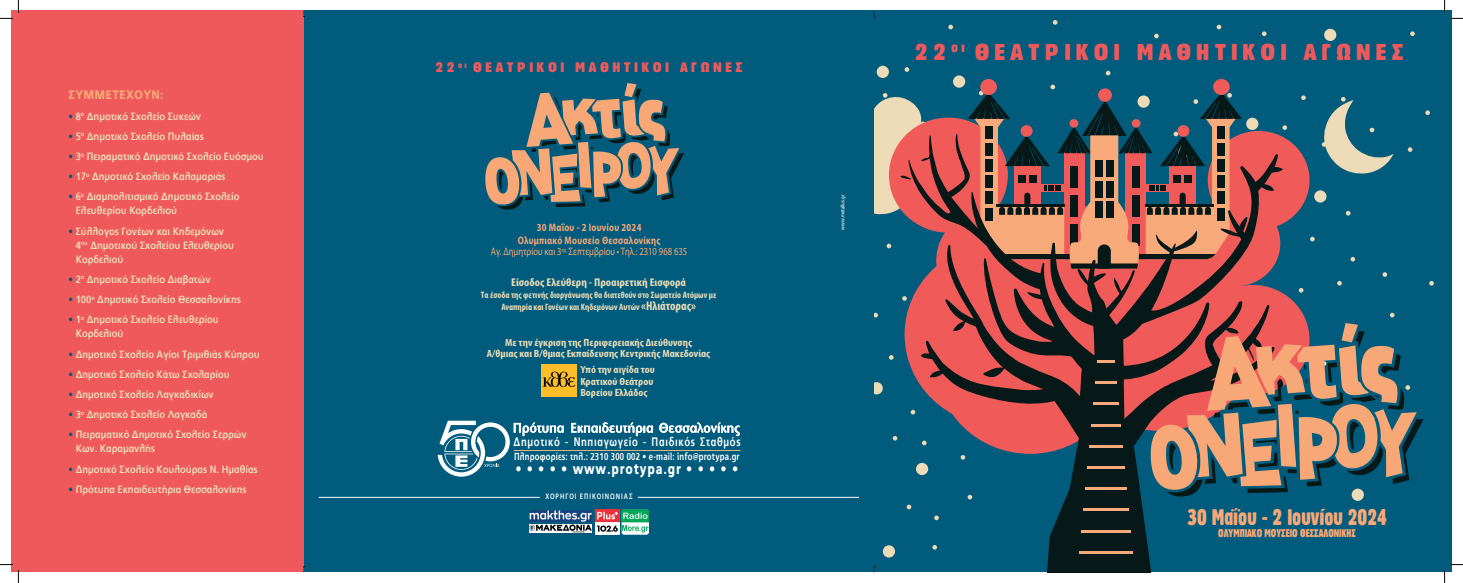
<style>
.page{position:relative;width:1463px;height:583px;background:#fff}
.page>*{position:absolute;margin:0;border:0;box-sizing:border-box;transform-origin:0 0}
.t1{font:condensed 22.4px "CF Block";letter-spacing:.175em;color:#f0595b;scale:1.3 1}
.t2{font:condensed 21.96px "CF Block";color:#f8a877}
.t3{font:900 14.96px "PF Catalog Condensed";letter-spacing:.06em;color:#fff;scale:.89 1}
.t4{font:condensed 13.47px "CF Block";letter-spacing:.2em;color:#f0595b;scale:1.3 1}
.t5{font:700 12.25px "PF Catalog Condensed";letter-spacing:.06em;color:#fff;scale:.9 1}
.t6{font:900 12.25px "PF Catalog";letter-spacing:.025em;color:#f8a877;scale:.9 1}
.t7{font:700 condensed 11.2px "Myriad Pro";color:#ebdcb7;scale:1.1 1}
.t8{font:condensed 10.94px "CF Block";color:#f8a877}
.t9{font:10.76px/10.9px "Myriad Pro";color:#f8a877;text-align:center;scale:.8 1}
.t10{font:700 10.76px "Myriad Pro";letter-spacing:.03em;color:#f8a877;scale:.8 1}
.t11{font:700 10.5px/14px "PF Catalog";color:#ebdcb7;scale:.89 1}
.t12{font:700 condensed 10.5px/11.5px "Myriad Pro";color:#ebdcb7;text-align:center;scale:1.1 1}
.t13{font:700 10.15px "PF Catalog Condensed";letter-spacing:.025em;color:#fff;scale:.89 1}
.t14{font:700 condensed 9.36px/12.1px "Myriad Pro";color:#ebdcb7;text-align:center}
.t15{font:600 8.14px "Myriad Pro";letter-spacing:.15em;color:#fff;scale:.8 1}
.t16{font:5.25px "PF Catalog Condensed";color:#fff}
.s1{color:#005b7c}
.s2{font-weight:700}
.s3{font-size:12.6px}
</style>
<div class="page">
<div style="left:266px;top:11px;width:640px;height:560px;background:#005b7c"></div>
<div style="left:11px;top:11px;width:293px;height:560px;background:#f0595b"></div>
<div style="left:874px;top:11px;width:578px;height:560px;background:#005b7c"></div>
<div style="left:877px;top:66px;width:12px;height:12px;background:#ecdbb6;border-radius:50%"></div>
<div style="left:953px;top:75px;width:12px;height:13px;background:#ecdbb6;border-radius:50%"></div>
<svg style="left:874px;top:382px;width:9px;height:12px"></svg>
<div style="left:1352px;top:488px;width:12px;height:12px;background:#ecdbb6;border-radius:50%"></div>
<div style="left:883px;top:545px;width:12px;height:12px;background:#ecdbb6;border-radius:50%"></div>
<div style="left:1324px;top:29px;width:12px;height:12px;background:#ecdbb6;border-radius:50%"></div>
<svg style="left:1262px;top:31px;width:4px;height:5px"></svg>
<svg style="left:1301px;top:95px;width:5px;height:5px"></svg>
<svg style="left:1346px;top:211px;width:4px;height:4px"></svg>
<svg style="left:1154px;top:34px;width:5px;height:4px"></svg>
<svg style="left:948px;top:25px;width:5px;height:4px"></svg>
<svg style="left:1106px;top:71px;width:4px;height:4px"></svg>
<svg style="left:1053px;top:20px;width:4px;height:5px"></svg>
<svg style="left:905px;top:67px;width:4px;height:5px"></svg>
<svg style="left:1217px;top:25px;width:4px;height:4px"></svg>
<svg style="left:1282px;top:125px;width:5px;height:5px"></svg>
<svg style="left:1310px;top:237px;width:5px;height:4px"></svg>
<svg style="left:1350px;top:257px;width:5px;height:4px"></svg>
<svg style="left:1337px;top:281px;width:5px;height:4px"></svg>
<svg style="left:1382px;top:272px;width:5px;height:5px"></svg>
<svg style="left:1390px;top:312px;width:5px;height:5px"></svg>
<svg style="left:1429px;top:281px;width:5px;height:4px"></svg>
<svg style="left:1299px;top:288px;width:4px;height:4px"></svg>
<svg style="left:893px;top:436px;width:4px;height:4px"></svg>
<svg style="left:874px;top:312px;width:4px;height:5px"></svg>
<svg style="left:902px;top:296px;width:5px;height:5px"></svg>
<svg style="left:889px;top:355px;width:5px;height:4px"></svg>
<svg style="left:1410px;top:31px;width:5px;height:5px"></svg>
<svg style="left:1425px;top:110px;width:5px;height:5px"></svg>
<svg style="left:1408px;top:147px;width:4px;height:5px"></svg>
<svg style="left:1322px;top:97px;width:72px;height:77px"></svg>
<div style="left:1246px;top:118px;width:12px;height:12px;background:#ecdbb6;border-radius:50%"></div>
<div style="left:1314px;top:190px;width:12px;height:12px;background:#ecdbb6;border-radius:50%"></div>
<div style="left:1196px;top:285px;width:113px;height:109px;background:#f05b59;border-radius:50%"></div>
<div style="left:1208px;top:131px;width:101px;height:98px;background:#f05b59;border-radius:50%"></div>
<div style="left:1213px;top:79px;width:17px;height:16px;background:#f05b59;border-radius:50%"></div>
<div style="left:980px;top:79px;width:17px;height:16px;background:#f05b59;border-radius:50%"></div>
<svg style="left:908px;top:134px;width:375px;height:437px"></svg>
<svg style="left:874px;top:85px;width:368px;height:194px"></svg>
<svg style="left:1097px;top:360px;width:17px;height:2px"></svg>
<hr style="left:1095px;top:381px;width:21px;height:2px;background:#f8aa7a">
<hr style="left:1093px;top:402px;width:25px;height:3px;background:#f8aa7a">
<hr style="left:1091px;top:423px;width:29px;height:3px;background:#f8aa7a">
<hr style="left:1089px;top:445px;width:33px;height:2px;background:#f8aa7a">
<hr style="left:1087px;top:466px;width:37px;height:2px;background:#f8aa7a">
<hr style="left:1085px;top:487px;width:41px;height:2px;background:#f8aa7a">
<hr style="left:1083px;top:508px;width:45px;height:3px;background:#f8aa7a">
<hr style="left:1081px;top:529px;width:49px;height:3px;background:#f8aa7a">
<hr style="left:1079px;top:551px;width:53px;height:2px;background:#f8aa7a">
<hr style="left:1060px;top:570px;width:89px;height:1px;background:#061817">
<svg style="left:1167px;top:419px;width:256px;height:78px"></svg>
<svg style="left:1149px;top:323px;width:268px;height:167px"></svg>
<svg style="left:485px;top:83px;width:199px;height:127px"></svg>
<svg style="left:571px;top:422px;width:82px;height:14px"></svg>
<svg style="left:659px;top:422px;width:81px;height:14px"></svg>
<hr style="left:514px;top:450px;width:227px;height:1px;background:#fdc689">
<svg style="left:438px;top:420px;width:126px;height:56px"></svg>
<hr style="left:638px;top:497px;width:221px;height:1px;background:#fff">
<hr style="left:319px;top:497px;width:221px;height:1px;background:#fff">
<img style="left:530px;top:510px;width:62px;height:11px">
<img style="left:530px;top:524px;width:62px;height:8px">
<img style="left:596px;top:509px;width:53px;height:25px">
<img style="left:541px;top:364px;width:36px;height:32px">
<svg style="left:0;top:0;width:19px;height:19px"></svg>
<svg style="left:0;top:564px;width:19px;height:18px"></svg>
<svg style="left:1444px;top:0;width:19px;height:19px"></svg>
<svg style="left:1444px;top:564px;width:19px;height:18px"></svg>
<p class="t6" style="left:68px;top:88px;width:107px">ΣYΜΜΕΤΕΧΟYΝ:</p>
<p class="t11" style="left:68px;top:109px;width:151px"><span class="s1">•</span> 8<sup>ο</sup> Δημοτικό Σχολείο Συκεών</p>
<p class="t11" style="left:69px;top:129px;width:154px"><span class="s1">•</span> 5<sup>ο</sup> Δημοτικό Σχολείο Πυλαίας</p>
<p class="t11" style="left:69px;top:149px;width:221px"><span class="s1">•</span> 3<sup>ο</sup> Πειραματικό Δημοτικό Σχολείο Ευόσμου</p>
<p class="t11" style="left:69px;top:169px;width:178px"><span class="s1">•</span> 17<sup>ο</sup> Δημοτικό Σχολείο Καλαμαριάς</p>
<p class="t11" style="left:76px;top:190px;width:185px;text-indent:-7px"><span class="s1">•</span> 6<sup>ο</sup> Διαμπολιτισμικό Δημοτικό Σχολείο<br>Ελευθερίου Κορδελιού</p>
<p class="t11" style="left:76px;top:224px;width:179px;text-indent:-7px"><span class="s1">•</span> Σύλλογος Γονέων και Κηδεμόνων<br>4<sup>ου</sup> Δημοτικού Σχολείου Ελευθερίου<br>Κορδελιού</p>
<p class="t11" style="left:68px;top:272px;width:161px"><span class="s1">•</span> 2<sup>ο</sup> Δημοτικό Σχολείο Διαβατών</p>
<p class="t11" style="left:69px;top:292px;width:195px"><span class="s1">•</span> 100<sup>ο</sup> Δημοτικό Σχολείο Θεσσαλονίκης</p>
<p class="t11" style="left:76px;top:312px;width:162px;text-indent:-7px"><span class="s1">•</span> 1<sup>ο</sup> Δημοτικό Σχολείο Ελευθερίου<br>Κορδελιού</p>
<p class="t11" style="left:69px;top:347px;width:216px"><span class="s1">•</span> Δημοτικό Σχολείο Αγίοι Τριμιθιάς Κύπρου</p>
<p class="t11" style="left:69px;top:367px;width:183px"><span class="s1">•</span> Δημοτικό Σχολείο Κάτω Σχολαρίου</p>
<p class="t11" style="left:69px;top:387px;width:165px"><span class="s1">•</span> Δημοτικό Σχολείο Λαγκαδικίων</p>
<p class="t11" style="left:69px;top:407px;width:158px"><span class="s1">•</span> 3<sup>ο</sup> Δημοτικό Σχολείο Λαγκαδά</p>
<p class="t11" style="left:76px;top:427px;width:193px;text-indent:-7px"><span class="s1">•</span> Πειραματικό Δημοτικό Σχολείο Σερρών<br>Κων. Καραμανλής</p>
<p class="t11" style="left:69px;top:461px;width:214px"><span class="s1">•</span> Δημοτικό Σχολείο Κουλούρας Ν. Ημαθίας</p>
<p class="t11" style="left:69px;top:482px;width:202px"><span class="s1">•</span> Πρότυπα Εκπαιδευτήρια Θεσσαλονίκης</p>
<p class="t4" style="left:436px;top:60px;width:238px">22 <sup>οι</sup> ΘΕΑΤΡΙΚΟΙ ΜΑΘΗΤΙΚΟΙ ΑΓΩΝΕΣ</p>
<p class="t10" style="left:537px;top:220px;width:132px">30 Μαΐου - 2 Ιουνίου 2024</p>
<p class="t9" style="left:491px;top:235px;width:247px"><span class="s2">Ολυμπιακό Μουσείο Θεσσαλονίκης<br></span>Αγ. Δημητρίου και 3<sup>ης</sup> Σεπτεμβρίου • Τηλ.: 2310 968 635</p>
<p class="t7" style="left:511px;top:275px;width:161px">Είσοδος Ελεύθερη - Προαιρετική Εισφορά</p>
<p class="t14" style="left:481px;top:288px;width:237px">Τα έσοδα της φετινής διοργάνωσης θα διατεθούν στο Σωματείο Ατόμων με<br>Αναπηρία και Γονέων και Κηδεμόνων Αυτών <span class="s3">«Ηλιάτορας»</span></p>
<p class="t12" style="left:487px;top:336px;width:205px">Με την έγκριση της Περιφερειακής Διεύθυνσης<br>Α/θμιας και Β/θμιας Εκπαίδευσης Κεντρικής Μακεδονίας</p>
<p class="t12" style="left:580px;top:363px;width:69px;text-align:left">Υπό την αιγίδα του<br>Κρατικού Θεάτρου<br>Βορείου Ελλάδος</p>
<p class="t5" style="left:514px;top:434px;width:254px">Δημοτικό - Νηπιαγωγείο - Παιδικός Σταθμός</p>
<p class="t13" style="left:514px;top:450px;width:255px">Πληροφορίες: τηλ.: 2310 300 002 • e-mail: info@protypa.gr</p>
<h3 class="t3" style="left:515px;top:459px;width:252px">• • • • • www.protypa.gr • • • • •</h3>
<p class="t15" style="left:545px;top:491px;width:111px">ΧΟΡΗΓΟΙ ΕΠΙΚΟΙΝΩΝΙΑΣ</p>
<p class="t16" style="left:840px;top:230px;width:37px;rotate:-90deg">www.metallus.gr</p>
<h1 class="t1" style="left:915px;top:40px;width:377px">22 <sup>οι</sup> ΘΕΑΤΡΙΚΟΙ ΜΑΘΗΤΙΚΟΙ ΑΓΩΝΕΣ</h1>
<h2 class="t2" style="left:1187px;top:505px;width:201px">30 Μαΐου - 2 Ιουνίου 2024</h2>
<p class="t8" style="left:1218px;top:527px;width:139px">ΟΛΥΜΠΙΑΚΟ ΜΟΥΣΕΙΟ ΘΕΣΣΑΛΟΝΙΚΗΣ</p>
</div>
